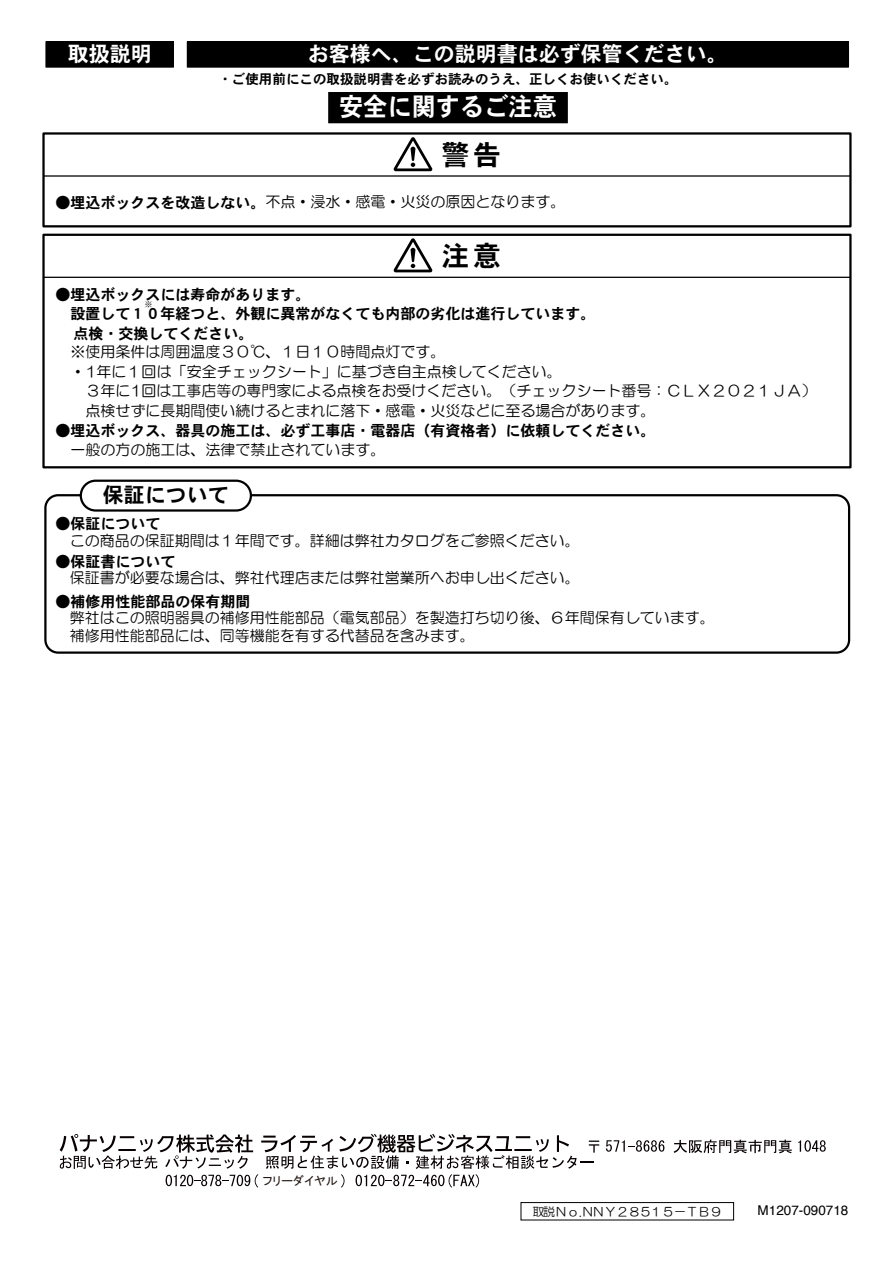
<style>
.page{position:relative;width:893px;height:1263px;background:#fff}
.page>*{position:absolute;margin:0;border:0;box-sizing:border-box;transform-origin:0 0}
.t1{font:27.75px "DFHS Gothic W7 WINP RKSJ H";color:#000}
.t2{font:25.5px "DFHS Gothic W7 WINP RKSJ H";color:#fff;scale:.95 1}
.t3{font:21px "DFHS Gothic W7 WINP RKSJ H";color:#fff}
.t4{font:21px "DFHS Gothic W7 WINP RKSJ H";color:#000}
.t5{font:15px/17.7px "HG Maru Gothic MPRO";color:#000}
.t6{font:15px/19.5px "DFHS Gothic W7 WINP RKSJ H";color:#000}
.t7{font:13.5px "DFHS Gothic W7 WINP RKSJ H";color:#000}
.t8{font:13.5px "Helvetica";color:#000}
.t9{font:12px "HG Maru Gothic MPRO";color:#000}
.t10{font:12px "MS P Gothic";color:#231815}
.t11{font:7.5px "HG Maru Gothic MPRO";color:#000}
.s1{font-family:"DFHS Gothic W7 WINP RKSJ H"}
.s2{font-family:"HG Maru Gothic MPRO"}
</style>
<div class="page">
<hr style="left:44px;top:175px;width:807px;height:2px;background:#000">
<hr style="left:43px;top:277px;width:807px;height:1px;background:#000">
<div style="left:42px;top:132px;width:810px;height:95px;border:2px solid #000"></div>
<div style="left:42px;top:234px;width:810px;height:234px;border:2px solid #000"></div>
<div style="left:46px;top:42px;width:127px;height:25px;background:#000"></div>
<div style="left:187px;top:42px;width:661px;height:25px;background:#000"></div>
<div style="left:328px;top:92px;width:240px;height:31px;background:#000"></div>
<svg style="left:394px;top:137px;width:38px;height:34px"></svg>
<svg style="left:394px;top:238px;width:38px;height:34px"></svg>
<div style="left:44px;top:494px;width:806px;height:160px;border:2px solid #000;border-radius:13px"></div>
<div style="left:81px;top:481px;width:170px;height:29px;background:#fff;border-radius:15px"></div>
<div style="left:80px;top:480px;width:172px;height:32px;border:2px solid #000;border-radius:15px"></div>
<div style="left:521px;top:1202px;width:213px;height:18px;border:1px solid #000"></div>
<svg style="left:60px;top:1134px;width:539px;height:53px"></svg>
<svg style="left:606px;top:1140px;width:58px;height:12px"></svg>
<svg style="left:674px;top:1139px;width:118px;height:14px"></svg>
<svg style="left:798px;top:1140px;width:28px;height:12px"></svg>
<p class="t3" style="left:68px;top:43px;width:85px">取扱説明</p>
<p class="t3" style="left:308px;top:43px;width:422px">お客様へ、この説明書は必ず保管ください。</p>
<p class="t2" style="left:339px;top:94px;width:231px">安全に関するご注意</p>
<p class="t1" style="left:442px;top:141px;width:60px">警告</p>
<p class="t7" style="left:218px;top:72px;width:460px">・ご使用前にこの取扱説明書を必ずお読みのうえ、正しくお使いください。</p>
<p class="t5" style="left:56px;top:193px;width:511px"><span class="s1">●埋込ボックスを改造しない。</span>不点・浸水・感電・火災の原因となります。</p>
<p class="t1" style="left:442px;top:242px;width:60px">注意</p>
<p class="t6" style="left:56px;top:285px;width:257px">●埋込ボックスには寿命があります。</p>
<p class="t6" style="left:56px;top:305px;width:541px">　設置して１０年経つと、外観に異常がなくても内部の劣化は進行しています。</p>
<p class="t6" style="left:74px;top:324px;width:182px">点検・交換してください。</p>
<p class="t5" style="left:56px;top:343px;width:391px">　※使用条件は周囲温度３０℃、１日１０時間点灯です。</p>
<p class="t5" style="left:71px;top:363px;width:493px">・1年に１回は「安全チェックシート」に基づき自主点検してください。</p>
<p class="t5" style="left:85px;top:382px;width:733px">３年に1回は工事店等の専門家による点検をお受けください。（チェックシート番号：ＣＬＸ２０２１ＪＡ）</p>
<p class="t5" style="left:56px;top:402px;width:601px">　　点検せずに長期間使い続けるとまれに落下・感電・火災などに至る場合があります。</p>
<p class="t6" style="left:56px;top:422px;width:601px">●埋込ボックス、器具の施工は、必ず工事店・電器店（有資格者）に依頼してください。<span class="s2">　一般の方の施工は、法律で禁止されています。</span></p>
<p class="t11" style="left:145px;top:301px;width:9px">※</p>
<p class="t4" style="left:103px;top:484px;width:128px">保証について</p>
<p class="t5" style="left:70px;top:514px;width:511px;text-indent:-14px"><span class="s1">●保証について<br></span>この商品の保証期間は１年間です。詳細は弊社カタログをご参照ください。</p>
<p class="t5" style="left:70px;top:552px;width:511px;text-indent:-14px"><span class="s1">●保証書について<br></span>保証書が必要な場合は、弊社代理店または弊社営業所へお申し出ください。</p>
<p class="t5" style="left:70px;top:592px;width:646px;text-indent:-14px"><span class="s1">●補修用性能部品の保有期間<br></span>弊社はこの照明器具の補修用性能部品（電気部品）を製造打ち切り後、６年間保有しています。補修用性能部品には、同等機能を有する代替品を含みます。</p>
<p class="t10" style="left:263px;top:1175px;width:76px">フリーダイヤル</p>
<p class="t9" style="left:532px;top:1205px;width:191px">取説Ｎｏ.ＮＮＹ２８５１５－ＴＢ９</p>
<p class="t8" style="left:758px;top:1200px;width:92px">M1207-090718</p>
</div>
